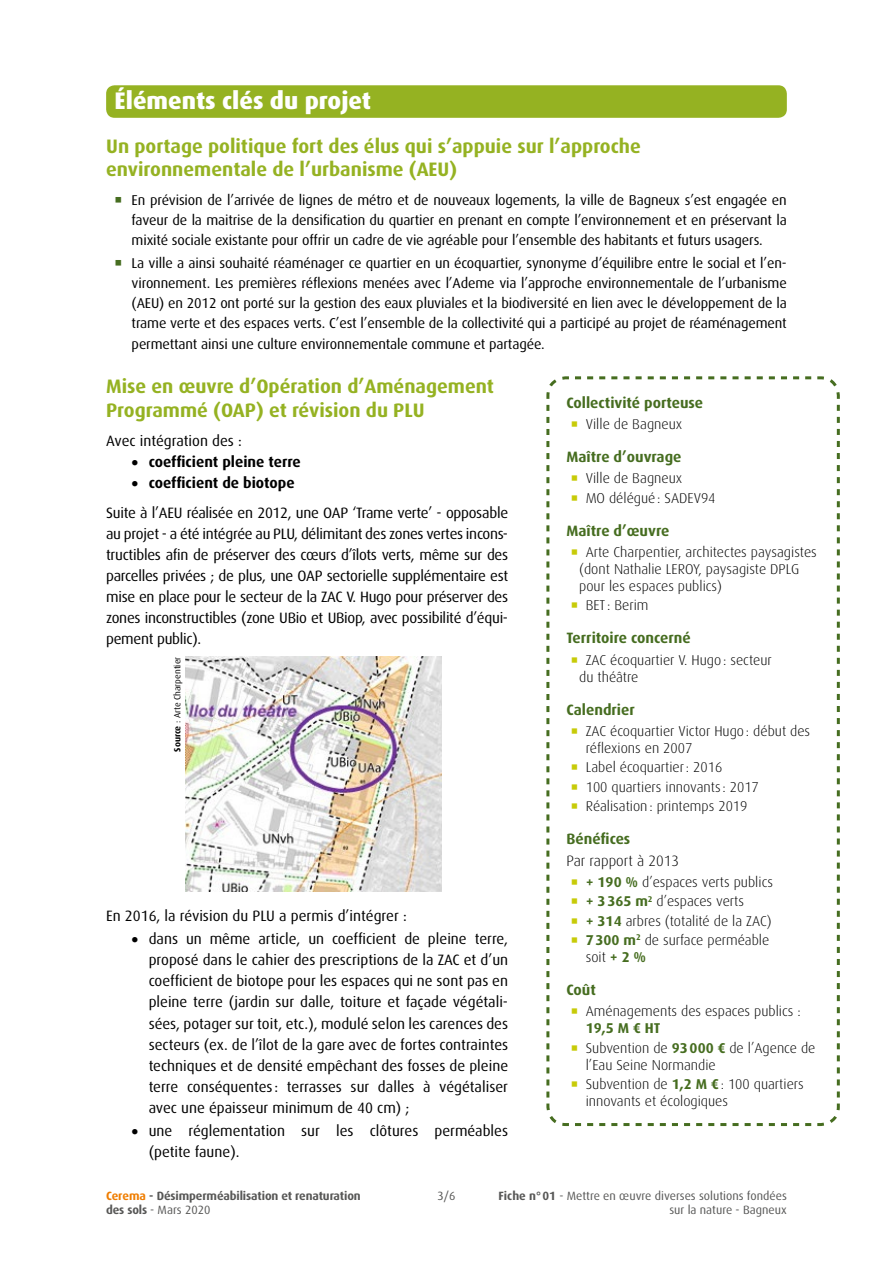
<style>
.page{position:relative;width:893px;height:1263px;background:#fff}
.page>*{position:absolute;margin:0;border:0;box-sizing:border-box;transform-origin:0 0}
.Titre_1{font:800 24px "Dax OT";color:#fff}
.Titre_2{font:700 19.5px/23.4px "Dax OT";color:#95b222}
.corps_de_texte{font:15px/21px "Dax OT";color:#000;text-align:justify}
.encadre_titre{font:700 15px "Dax OT";color:#466d20}
.t1{font:700 15px "Dax OT";color:#000}
.encadre_texte{font:300 15px "Dax OT";color:#000}
.t2{font:14.25px/20.2px "Dax OT";letter-spacing:-.01em;color:#000;text-align:justify}
.t3{font:300 14.25px/17.1px "Dax OT";color:#000}
.t4{font:12px/14.4px "Dax OT";color:#575756;text-align:right}
.t5{font:700 12px/14.4px "Dax OT";letter-spacing:-.01em;color:#575756}
.Source{font:9px "Dax OT";color:#000}
.s1{font-weight:700;color:#466d20}
.s2{font-weight:700}
.s3{color:#ef7d00}
.s4{font-weight:400}
</style>
<div class="page">
<div style="left:106px;top:85px;width:681px;height:33px;background:#95b222;border-radius:9px"></div>
<img style="left:186px;top:657px;width:255px;height:235px">
<svg style="left:546px;top:376px;width:294px;height:751px"></svg>
<svg style="left:572px;top:422px;width:5px;height:5px"></svg>
<svg style="left:572px;top:476px;width:5px;height:5px"></svg>
<svg style="left:572px;top:495px;width:5px;height:5px"></svg>
<svg style="left:572px;top:549px;width:5px;height:6px"></svg>
<svg style="left:572px;top:603px;width:5px;height:5px"></svg>
<svg style="left:572px;top:657px;width:5px;height:5px"></svg>
<svg style="left:572px;top:728px;width:5px;height:6px"></svg>
<svg style="left:572px;top:765px;width:5px;height:5px"></svg>
<svg style="left:572px;top:784px;width:5px;height:5px"></svg>
<svg style="left:572px;top:803px;width:5px;height:5px"></svg>
<svg style="left:572px;top:880px;width:5px;height:5px"></svg>
<svg style="left:572px;top:899px;width:5px;height:5px"></svg>
<svg style="left:572px;top:918px;width:5px;height:5px"></svg>
<svg style="left:572px;top:937px;width:5px;height:6px"></svg>
<svg style="left:572px;top:1009px;width:5px;height:5px"></svg>
<svg style="left:572px;top:1045px;width:5px;height:5px"></svg>
<svg style="left:572px;top:1081px;width:5px;height:6px"></svg>
<p class="Titre_1" style="left:115px;top:87px;width:258px">Éléments clés du projet</p>
<p class="Titre_2" style="left:106px;top:134px;width:536px">Un portage politique fort des élus qui s’appuie sur l’approche environnementale de l’urbanisme (AEU)</p>
<p class="t2" style="left:132px;top:190px;width:657px">En prévision de l’arrivée de lignes de métro et de nouveaux logements, la ville de Bagneux s’est engagée en faveur de la maitrise de la densification du quartier en prenant en compte l’environnement et en préservant la mixité sociale existante pour offrir un cadre de vie agréable pour l’ensemble des habitants et futurs usagers.</p>
<p class="t2" style="left:132px;top:253px;width:657px">La ville a ainsi souhaité réaménager ce quartier en un écoquartier, synonyme d’équilibre entre le social et l’en&shy;vironnement. Les premières réflexions menées avec l’Ademe via l’approche environnementale de l’urbanisme (AEU) en 2012 ont porté sur la gestion des eaux pluviales et la biodiversité en lien avec le développement de la trame verte et des espaces verts. C’est l’ensemble de la collectivité qui a participé au projet de réaménagement permettant ainsi une culture environnementale commune et partagée.</p>
<p class="Titre_2" style="left:106px;top:375px;width:389px">Mise en œuvre d’Opération d’Aménagement<br>Programmé (OAP) et révision du PLU</p>
<p class="corps_de_texte" style="left:106px;top:431px;width:137px">Avec intégration des :</p>
<p class="t1" style="left:132px;top:454px;width:171px">• coefficient pleine terre</p>
<p class="t1" style="left:132px;top:475px;width:165px">• coefficient de biotope</p>
<p class="corps_de_texte" style="left:106px;top:502px;width:404px">Suite à l’AEU réalisée en 2012, une OAP ‘Trame verte’ - opposable au projet - a été intégrée au PLU, délimitant des zones vertes incons&shy;tructibles afin de préserver des cœurs d’îlots verts, même sur des parcelles privées ; de plus, une OAP sectorielle supplémentaire est mise en place pour le secteur de la ZAC V. Hugo pour préserver des zones inconstructibles (zone UBio et UBiop, avec possibilité d’équi&shy;pement public).</p>
<p class="encadre_titre" style="left:566px;top:394px;width:138px">Collectivité porteuse</p>
<p class="t3" style="left:586px;top:416px;width:98px">Ville de Bagneux</p>
<p class="encadre_titre" style="left:566px;top:448px;width:117px">Maître d’ouvrage</p>
<p class="t3" style="left:586px;top:470px;width:98px">Ville de Bagneux</p>
<p class="t3" style="left:586px;top:489px;width:131px">MO délégué: SADEV94</p>
<p class="encadre_titre" style="left:566px;top:522px;width:104px">Maître d’œuvre</p>
<p class="t3" style="left:579px;top:544px;width:239px;text-indent:7px">Arte Charpentier, architectes paysagistes (dont Nathalie LEROY, paysagiste DPLG pour les espaces publics)</p>
<p class="t3" style="left:586px;top:597px;width:64px">BET : Berim</p>
<p class="encadre_titre" style="left:566px;top:630px;width:126px">Territoire concerné</p>
<p class="t3" style="left:579px;top:651px;width:194px;text-indent:7px">ZAC écoquartier V. Hugo: secteur du théâtre</p>
<p class="encadre_titre" style="left:566px;top:701px;width:70px">Calendrier</p>
<p class="t3" style="left:586px;top:723px;width:226px">ZAC écoquartier Victor Hugo: début des réflexions en 2007</p>
<p class="t3" style="left:586px;top:759px;width:138px">Label écoquartier: 2016</p>
<p class="t3" style="left:586px;top:778px;width:175px">100 quartiers innovants: 2017</p>
<p class="t3" style="left:586px;top:797px;width:163px">Réalisation: printemps 2019</p>
<p class="encadre_titre" style="left:566px;top:830px;width:65px">Bénéfices</p>
<p class="encadre_texte" style="left:566px;top:852px;width:114px">Par rapport à 2013</p>
<p class="t3" style="left:586px;top:874px;width:189px"><span class="s1">+ 190 %</span> d’espaces verts publics</p>
<p class="t3" style="left:586px;top:893px;width:160px"><span class="s1">+ 3365 m</span><sup>2</sup> d’espaces verts</p>
<p class="t3" style="left:586px;top:912px;width:187px"><span class="s1">+ 314</span> arbres (totalité de la ZAC)</p>
<p class="t3" style="left:586px;top:931px;width:185px"><span class="s1">7300 m</span><sup>2</sup> de surface perméable soit <span class="s1">+ 2 %</span></p>
<p class="encadre_titre" style="left:566px;top:981px;width:31px">Coût</p>
<p class="t3" style="left:586px;top:1003px;width:217px">Aménagements des espaces publics :<br><span class="s1">19,5 M € HT</span></p>
<p class="t3" style="left:586px;top:1039px;width:231px">Subvention de <span class="s1">93000 €</span> de l’Agence de l’Eau Seine Normandie</p>
<p class="t3" style="left:586px;top:1075px;width:220px">Subvention de <span class="s1">1,2 M €</span>: 100 quartiers innovants et écologiques</p>
<p class="Source" style="left:172px;top:752px;width:96px;rotate:-90deg"><span class="s2">Source</span> : Arte Charpentier</p>
<p class="corps_de_texte" style="left:106px;top:906px;width:302px">En 2016, la révision du PLU a permis d’intégrer :</p>
<p class="corps_de_texte" style="left:149px;top:929px;width:361px;text-indent:-17px">• dans un même article, un coefficient de pleine terre, proposé dans le cahier des prescriptions de la ZAC et d’un coefficient de biotope pour les espaces qui ne sont pas en pleine terre (jardin sur dalle, toiture et façade végétali&shy;sées, potager sur toit, etc.), modulé selon les carences des secteurs (ex. de l’îlot de la gare avec de fortes contraintes techniques et de densité empêchant des fosses de pleine terre conséquentes : terrasses sur dalles à végétaliser avec une épaisseur minimum de 40 cm) ;</p>
<p class="corps_de_texte" style="left:149px;top:1120px;width:361px;text-indent:-17px">• une réglementation sur les clôtures perméables (petite faune).</p>
<p class="t4" style="left:437px;top:1189px;width:19px">3/6</p>
<p class="t5" style="left:106px;top:1188px;width:256px"><span class="s3">Cerema</span> - Désimperméabilisation et renaturation des sols <span class="s4">- Mars 2020</span></p>
<p class="t4" style="left:498px;top:1189px;width:290px"><span class="s2">Fiche n°01</span> - Mettre en œuvre diverses solutions fondées sur la nature - Bagneux</p>
</div>
